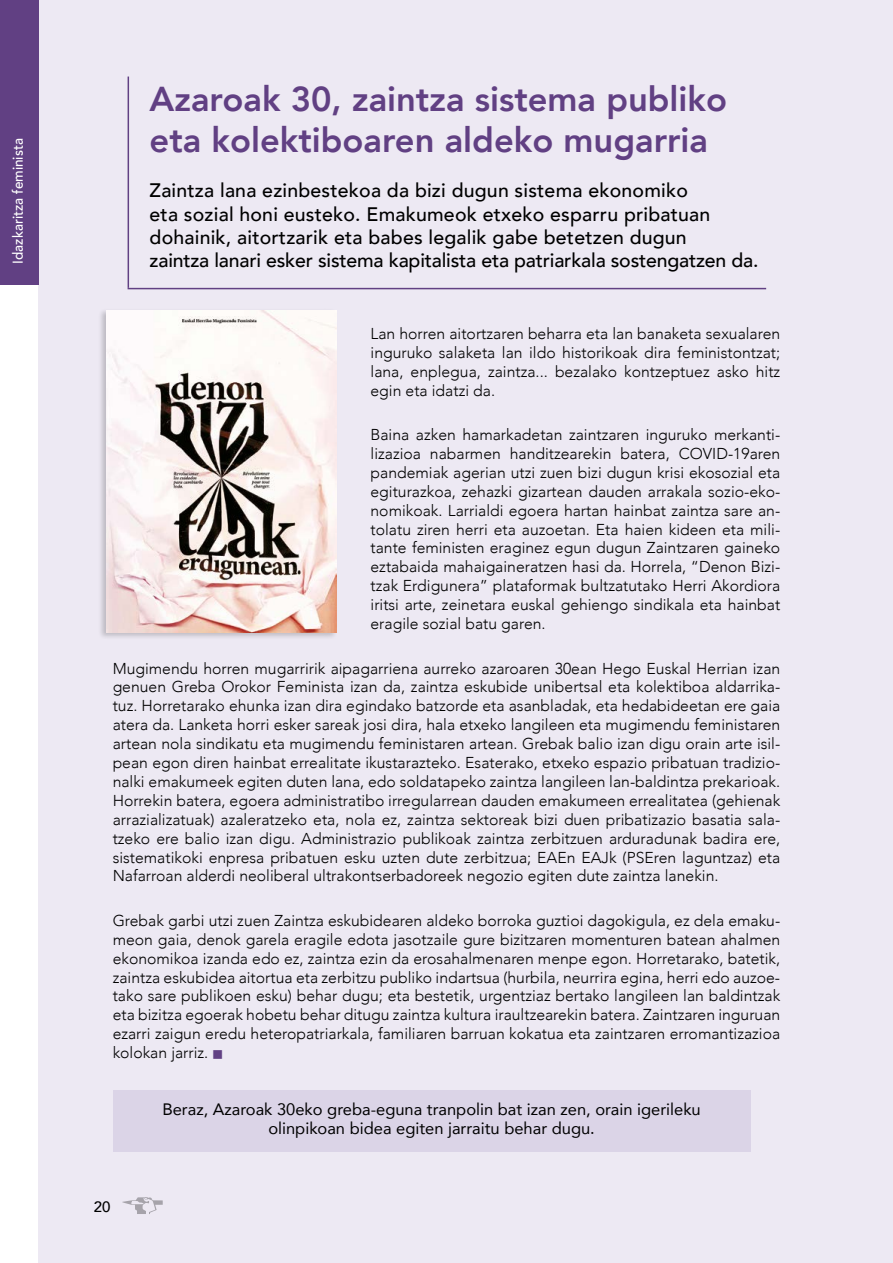
<style>
.page{position:relative;width:893px;height:1263px;background:#fff}
.page>*{position:absolute;margin:0;border:0;box-sizing:border-box;transform-origin:0 0}
.t1{font:800 34.5px/41.4px "Avenir";color:#614083}
.t2{font:500 19.5px/23.4px "Avenir";letter-spacing:.01em;color:#000}
.t3{font:16.5px/19.8px "Avenir";color:#000;text-align:center}
.t4{font:300 15.75px/18.9px "Avenir";color:#000;text-align:justify}
.t5{font:500 15px "Avenir";color:#000}
.t6{font:500 14.25px "Avenir";color:#fff;scale:.95 1}
.s1{color:#614083}
</style>
<div class="page">
<div style="left:38px;top:0;width:855px;height:1263px;background:#ede9f3"></div>
<div style="left:0;top:0;width:38px;height:285px;background:#614083"></div>
<hr style="left:128px;top:77px;width:1px;height:211px;background:#614083">
<hr style="left:128px;top:288px;width:638px;height:1px;background:#614083">
<div style="left:113px;top:1090px;width:637px;height:61px;background:#dbd4e7"></div>
<div style="left:97px;top:308px;width:240px;height:332px;background:#000;opacity:.2"></div>
<img style="left:106px;top:310px;width:231px;height:323px">
<svg style="left:122px;top:1197px;width:41px;height:17px"></svg>
<p class="t6" style="left:5px;top:264px;width:133px;rotate:-90deg">Idazkaritza feminista</p>
<h1 class="t1" style="left:150px;top:78px;width:579px">Azaroak 30, zaintza sistema publiko eta kolektiboaren aldeko mugarria</h1>
<p class="t2" style="left:150px;top:178px;width:610px">Zaintza lana ezinbestekoa da bizi dugun sistema ekonomiko<br>eta sozial honi eusteko. Emakumeok etxeko esparru pribatuan dohainik, aitortzarik eta babes legalik gabe betetzen dugun<br>zaintza lanari esker sistema kapitalista eta patriarkala sostengatzen da.</p>
<p class="t4" style="left:371px;top:324px;width:411px">Lan horren aitortzaren beharra eta lan banaketa sexualaren inguruko salaketa lan ildo historikoak dira feministontzat; lana, enplegua, zaintza... bezalako kontzeptuez asko hitz egin eta idatzi da.</p>
<p class="t4" style="left:371px;top:425px;width:411px">Baina azken hamarkadetan zaintzaren inguruko merkanti&shy;lizazioa nabarmen handitzearekin batera, COVID-19aren pandemiak agerian utzi zuen bizi dugun krisi ekosozial eta egiturazkoa, zehazki gizartean dauden arrakala sozio-eko&shy;nomikoak. Larrialdi egoera hartan hainbat zaintza sare an&shy;tolatu ziren herri eta auzoetan. Eta haien kideen eta mili&shy;tante feministen eraginez egun dugun Zaintzaren gaineko eztabaida mahaigaineratzen hasi da. Horrela, “Denon Bizi&shy;tzak Erdigunera” plataformak bultzatutako Herri Akordiora iritsi arte, zeinetara euskal gehiengo sindikala eta hainbat eragile sozial batu garen.</p>
<p class="t4" style="left:113px;top:659px;width:669px">Mugimendu horren mugarririk aipagarriena aurreko azaroaren 30ean Hego Euskal Herrian izan genuen Greba Orokor Feminista izan da, zaintza eskubide unibertsal eta kolektiboa aldarrika&shy;tuz. Horretarako ehunka izan dira egindako batzorde eta asanbladak, eta hedabideetan ere gaia atera da. Lanketa horri esker sareak josi dira, hala etxeko langileen eta mugimendu feministaren artean nola sindikatu eta mugimendu feministaren artean. Grebak balio izan digu orain arte isil&shy;pean egon diren hainbat errealitate ikustarazteko. Esaterako, etxeko espazio pribatuan tradizio&shy;nalki emakumeek egiten duten lana, edo soldatapeko zaintza langileen lan-baldintza prekarioak.<br>Horrekin batera, egoera administratibo irregularrean dauden emakumeen errealitatea (gehienak arrazializatuak) azaleratzeko eta, nola ez, zaintza sektoreak bizi duen pribatizazio basatia sala&shy;tzeko ere balio izan digu. Administrazio publikoak zaintza zerbitzuen arduradunak badira ere, sistematikoki enpresa pribatuen esku uzten dute zerbitzua; EAEn EAJk (PSEren laguntzaz) eta Nafarroan alderdi neoliberal ultrakontserbadoreek negozio egiten dute zaintza lanekin.</p>
<p class="t4" style="left:113px;top:911px;width:669px">Grebak garbi utzi zuen Zaintza eskubidearen aldeko borroka guztioi dagokigula, ez dela emaku&shy;meon gaia, denok garela eragile edota jasotzaile gure bizitzaren momenturen batean ahalmen ekonomikoa izanda edo ez, zaintza ezin da erosahalmenaren menpe egon. Horretarako, batetik, zaintza eskubidea aitortua eta zerbitzu publiko indartsua (hurbila, neurrira egina, herri edo auzoe&shy;tako sare publikoen esku) behar dugu; eta bestetik, urgentziaz bertako langileen lan baldintzak eta bizitza egoerak hobetu behar ditugu zaintza kultura iraultzearekin batera. Zaintzaren inguruan ezarri zaigun eredu heteropatriarkala, familiaren barruan kokatua eta zaintzaren erromantizazioa kolokan jarriz. <span class="s1">■</span></p>
<p class="t5" style="left:94px;top:1194px;width:18px">20</p>
<p class="t3" style="left:162px;top:1098px;width:540px">Beraz, Azaroak 30eko greba-eguna tranpolin bat izan zen, orain igerileku olinpikoan bidea egiten jarraitu behar dugu.</p>
</div>
